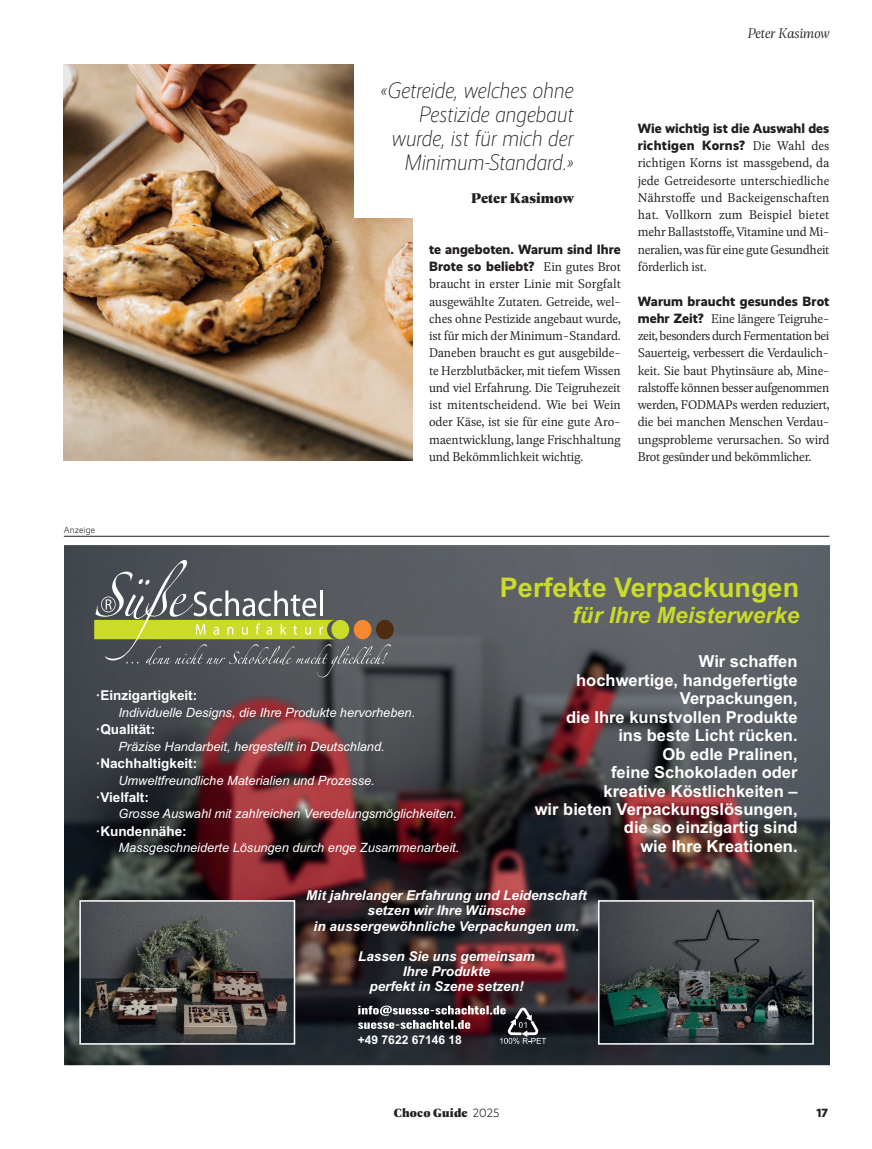
<style>
.page{position:relative;width:872px;height:1149px;background:#fff}
.page>*{position:absolute;margin:0;border:0;box-sizing:border-box;transform-origin:0 0}
.t1{font:700 27px "Arial";color:#cadb2a}
.t2{font:italic 300 22.5px/24px "Realist Narrow";letter-spacing:-.005em;color:#231f20;text-align:right}
.t3{font:italic 700 22.5px "Arial";color:#cadb2a}
.t4{font:700 16.5px/18.5px "Arial";color:#fff;text-align:right}
.t5{font:italic 300 15px "Geller Headline";color:#231f20}
.t6{font:900 15px "Geller Headline";letter-spacing:.005em;color:#231f20}
.t7{font:300 13.5px/17.2px "Geller Text";letter-spacing:-.01em;color:#231f20;text-align:justify}
.t8{font:italic 700 13.5px/15.1px "Arial";color:#fff;text-align:center}
.t9{font:800 13.5px/17.2px "Realist";color:#231f20}
.t10{font:700 13.5px "Arial";color:#fff}
.t11{font:italic 12.75px "Arial";color:#fff}
.t12{font:900 12.75px "Geller Headline";letter-spacing:.025em;color:#231f20}
.t13{font:700 12px "Arial";color:#fff}
.t14{font:800 12px "Realist";color:#231f20}
.t15{font:300 9px "Realist";letter-spacing:.015em;color:#231f20}
.s1{font-family:"Geller Text";font-weight:300}
.s2{font-family:"Realist";font-weight:800}
.s3{font-family:"Realist";font-weight:300;font-size:12px}
</style>
<div class="page">
<img style="left:64px;top:65px;width:348px;height:396px">
<svg style="left:64px;top:545px;width:765px;height:519px;background:#4c4446"></svg>
<svg style="left:358px;top:1005px;width:188px;height:38px;background:#4e474c"></svg>
<hr style="left:64px;top:536px;width:765px;height:1px;background:#231f20">
<div style="left:354px;top:64px;width:234px;height:154px;background:#fff"></div>
<p class="t15" style="left:64px;top:524px;width:33px">Anzeige</p>
<p class="t5" style="left:748px;top:24px;width:83px">Peter Kasimow</p>
<h2 class="t2" style="left:380px;top:79px;width:194px">«Getreide, welches ohne<br>Pestizide angebaut wurde, ist für mich der<br>Minimum-Standard.»</h2>
<p class="t6" style="left:471px;top:188px;width:104px">Peter Kasimow</p>
<p class="t9" style="left:429px;top:240px;width:193px">te angeboten. Warum sind Ihre<br>Brote so beliebt? <span class="s1">Ein gutes Brot</span></p>
<p class="t7" style="left:429px;top:275px;width:193px">braucht in erster Linie mit Sorgfalt ausgewählte Zutaten. Getreide, wel&shy;ches ohne Pestizide angebaut wurde, ist für mich der Minimum-Standard.<br>Daneben braucht es gut ausgebilde&shy;te Herzblutbäcker, mit tiefem Wissen und viel Erfahrung. Die Teigruhezeit ist mitentscheidend. Wie bei Wein oder Käse, ist sie für eine gute Aro&shy;maentwicklung, lange Frischhaltung und Bekömmlichkeit wichtig.</p>
<p class="t9" style="left:638px;top:120px;width:193px">Wie wichtig ist die Auswahl des richtigen Korns? <span class="s1">Die Wahl des</span></p>
<p class="t7" style="left:638px;top:154px;width:193px">richtigen Korns ist massgebend, da jede Getreidesorte unterschiedliche Nährstoffe und Backeigenschaften hat. Vollkorn zum Beispiel bietet mehr Ballaststoffe, Vitamine und Mi&shy;neralien, was für eine gute Gesundheit förderlich ist.</p>
<p class="t9" style="left:638px;top:292px;width:193px">Warum braucht gesundes Brot</p>
<p class="t7" style="left:638px;top:309px;width:193px"><span class="s2">mehr Zeit?</span> Eine längere Teigruhe&shy;zeit, besonders durch Fermentation bei Sauerteig, verbessert die Verdaulich&shy;keit. Sie baut Phytinsäure ab, Mine&shy;ralstoffe können besser aufgenommen werden, FODMAPs werden reduziert, die bei manchen Menschen Verdau&shy;ungsprobleme verursachen. So wird Brot gesünder und bekömmlicher.</p>
<h1 class="t1" style="left:500px;top:568px;width:301px">Perfekte Verpackungen</h1>
<h2 class="t3" style="left:572px;top:600px;width:228px">für Ihre Meisterwerke</h2>
<p class="t4" style="left:535px;top:652px;width:264px">Wir schaffen<br>hochwertige, handgefertigte<br>Verpackungen,<br>die Ihre kunstvollen Produkte<br>ins beste Licht rücken.<br>Ob edle Pralinen,<br>feine Schokoladen oder<br>kreative Köstlichkeiten –<br>wir bieten Verpackungslösungen, die so einzigartig sind<br>wie Ihre Kreationen.</p>
<p class="t8" style="left:306px;top:888px;width:282px">Mit jahrelanger Erfahrung und Leidenschaft setzen wir Ihre Wünsche<br>in aussergewöhnliche Verpackungen um.</p>
<p class="t8" style="left:358px;top:948px;width:178px">Lassen Sie uns gemeinsam<br>Ihre Produkte<br>perfekt in Szene setzen!</p>
<p class="t10" style="left:96px;top:685px;width:103px">· Einzigartigkeit:</p>
<p class="t11" style="left:118px;top:704px;width:298px">Individuelle Designs, die Ihre Produkte hervorheben.</p>
<p class="t10" style="left:96px;top:719px;width:61px">· Qualität:</p>
<p class="t11" style="left:118px;top:737px;width:268px">Präzise Handarbeit, hergestellt in Deutschland.</p>
<p class="t10" style="left:96px;top:753px;width:103px">· Nachhaltigkeit:</p>
<p class="t11" style="left:118px;top:771px;width:258px">Umweltfreundliche Materialien und Prozesse.</p>
<p class="t10" style="left:96px;top:787px;width:55px">· Vielfalt:</p>
<p class="t11" style="left:118px;top:805px;width:340px">Grosse Auswahl mit zahlreichen Veredelungsmöglichkeiten.</p>
<p class="t10" style="left:96px;top:821px;width:92px">· Kundennähe:</p>
<p class="t11" style="left:118px;top:839px;width:342px">Massgeschneiderte Lösungen durch enge Zusammenarbeit.</p>
<p class="t13" style="left:358px;top:1030px;width:105px">+49 7622 67146 18</p>
<p class="t12" style="left:394px;top:1103px;width:107px">Choco Guide <span class="s3">2025</span></p>
<p class="t14" style="left:816px;top:1105px;width:13px">17</p>
</div>
